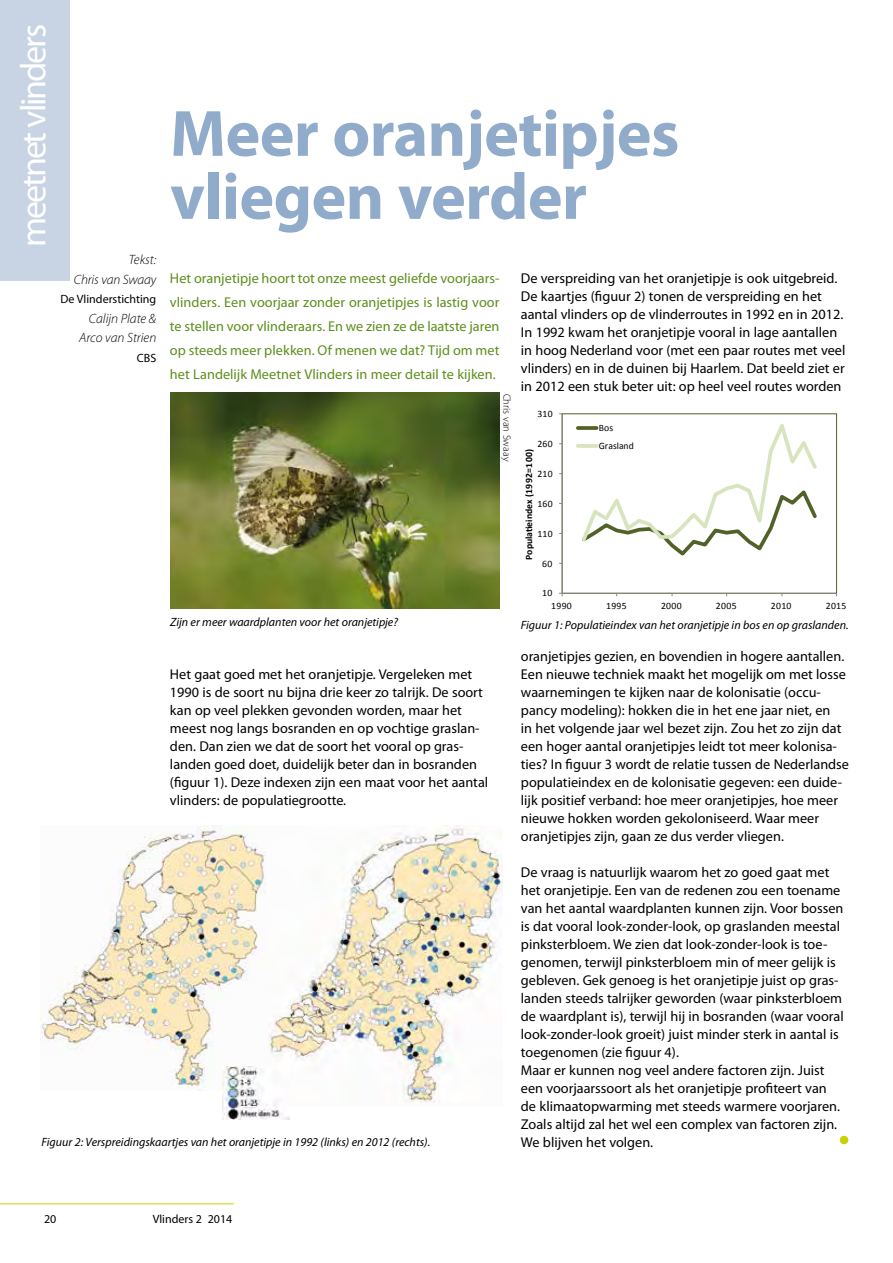
<style>
.page{position:relative;width:893px;height:1263px;background:#fff}
.page>*{position:absolute;margin:0;border:0;box-sizing:border-box;transform-origin:0 0}
.t1{font:700 66px/63px "Myriad Pro";letter-spacing:-.01em;color:#91abca}
.t2{font:36px "Myriad Pro";letter-spacing:-.06em;color:#fff}
.t3{font:14.25px/18px "Myriad Pro";color:#000}
.t4{font:14.25px/24px "Myriad Pro";letter-spacing:.005em;color:#5d8e1c;text-align:justify}
.t5{font:italic 300 13.5px/19.5px "Myriad Pro";color:#000;text-align:right}
.t6{font:italic 12px "Myriad Pro";color:#000}
.t7{font:12px "Myriad Pro";color:#000}
.t8{font:300 10.5px "Myriad Pro";color:#000}
.t9{font:9.75px "Calibri";letter-spacing:.03em;color:#000}
.t10{font:700 9.75px "Calibri";letter-spacing:.005em;color:#000}
.t11{font:9.75px/18px "Calibri";letter-spacing:-.005em;color:#000}
</style>
<div class="page">
<hr style="left:0;top:1203px;width:234px;height:1px;background:#c9d200">
<div style="left:0;top:0;width:69px;height:281px;background:#c8d3e4"></div>
<hr style="left:562px;top:414px;width:1px;height:179px;background:#888787">
<hr style="left:562px;top:593px;width:275px;height:1px;background:#888787">
<svg style="left:582px;top:424px;width:235px;height:132px"></svg>
<svg style="left:578px;top:426px;width:18px;height:4px"></svg>
<hr style="left:578px;top:444px;width:18px;height:4px;background:#d7e4be">
<img style="left:170px;top:392px;width:330px;height:216px">
<div style="left:840px;top:1136px;width:8px;height:8px;background:#c9d200;border-radius:50%"></div>
<img style="left:268px;top:825px;width:235px;height:278px">
<img style="left:41px;top:825px;width:225px;height:262px">
<img style="left:222px;top:1066px;width:67px;height:54px">
<h2 class="t2" style="left:11px;top:247px;width:224px;rotate:-90deg">meetnet vlinders</h2>
<p class="t5" style="left:74px;top:250px;width:84px">Tekst:<br>Chris van Swaay</p>
<p class="t7" style="left:61px;top:292px;width:97px">De Vlinderstichting</p>
<p class="t5" style="left:79px;top:309px;width:79px">Calijn Plate &amp;<br>Arco van Strien</p>
<p class="t7" style="left:137px;top:350px;width:21px">CBS</p>
<h1 class="t1" style="left:170px;top:100px;width:511px">Meer oranjetipjes vliegen verder</h1>
<p class="t4" style="left:170px;top:266px;width:331px">Het oranjetipje hoort tot onze meest geliefde voorjaars&shy;vlinders. Een voorjaar zonder oranjetipjes is lastig voor te stellen voor vlinderaars. En we zien ze de laatste jaren op steeds meer plekken. Of menen we dat? Tijd om met het Landelijk Meetnet Vlinders in meer detail te kijken.</p>
<p class="t6" style="left:170px;top:615px;width:229px">Zijn er meer waardplanten voor het oranjetipje?</p>
<p class="t8" style="left:513px;top:393px;width:69px;rotate:90deg">Chris van Swaay</p>
<p class="t3" style="left:521px;top:269px;width:326px">De verspreiding van het oranjetipje is ook uitgebreid.<br>De kaartjes (figuur 2) tonen de verspreiding en het aantal vlinders op de vlinderroutes in 1992 en in 2012.<br>In 1992 kwam het oranjetipje vooral in lage aantallen in hoog Nederland voor (met een paar routes met veel vlinders) en in de duinen bij Haarlem. Dat beeld ziet er in 2012 een stuk beter uit: op heel veel routes worden</p>
<p class="t9" style="left:537px;top:408px;width:17px">310</p>
<p class="t9" style="left:537px;top:438px;width:17px">260</p>
<p class="t10" style="left:523px;top:560px;width:112px;rotate:-90deg">Populatieindex (1992=100)</p>
<p class="t9" style="left:537px;top:467px;width:17px">210</p>
<p class="t9" style="left:537px;top:497px;width:17px">160</p>
<p class="t9" style="left:537px;top:527px;width:17px">110</p>
<p class="t9" style="left:542px;top:557px;width:12px">60</p>
<p class="t9" style="left:542px;top:587px;width:12px">10</p>
<p class="t11" style="left:599px;top:419px;width:37px">Bos<br>Grasland</p>
<p class="t9" style="left:551px;top:600px;width:22px">1990</p>
<p class="t9" style="left:606px;top:600px;width:22px">1995</p>
<p class="t9" style="left:661px;top:600px;width:22px">2000</p>
<p class="t9" style="left:716px;top:600px;width:22px">2005</p>
<p class="t9" style="left:771px;top:600px;width:22px">2010</p>
<p class="t9" style="left:826px;top:600px;width:22px">2015</p>
<p class="t6" style="left:521px;top:617px;width:329px">Figuur 1: Populatieindex van het oranjetipje in bos en op graslanden.</p>
<p class="t3" style="left:170px;top:665px;width:320px">Het gaat goed met het oranjetipje. Vergeleken met 1990 is de soort nu bijna drie keer zo talrijk. De soort kan op veel plekken gevonden worden, maar het meest nog langs bosranden en op vochtige graslan&shy;den. Dan zien we dat de soort het vooral op gras&shy;landen goed doet, duidelijk beter dan in bosranden (figuur 1). Deze indexen zijn een maat voor het aantal vlinders: de populatiegrootte.</p>
<p class="t6" style="left:42px;top:1135px;width:390px">Figuur 2: Verspreidingskaartjes van het oranjetipje in 1992 (links) en 2012 (rechts).</p>
<p class="t7" style="left:44px;top:1211px;width:14px">20</p>
<p class="t7" style="left:153px;top:1211px;width:81px">Vlinders 2 2014</p>
<p class="t3" style="left:521px;top:647px;width:330px">oranjetipjes gezien, en bovendien in hogere aantallen.<br>Een nieuwe techniek maakt het mogelijk om met losse waarnemingen te kijken naar de kolonisatie (occu&shy;pancy modeling): hokken die in het ene jaar niet, en<br>in het volgende jaar wel bezet zijn. Zou het zo zijn dat een hoger aantal oranjetipjes leidt tot meer kolonisa&shy;ties? In figuur 3 wordt de relatie tussen de Nederlandse populatieindex en de kolonisatie gegeven: een duide&shy;lijk positief verband: hoe meer oranjetipjes, hoe meer nieuwe hokken worden gekoloniseerd. Waar meer oranjetipjes zijn, gaan ze dus verder vliegen.</p>
<p class="t3" style="left:521px;top:863px;width:324px">De vraag is natuurlijk waarom het zo goed gaat met het oranjetipje. Een van de redenen zou een toename van het aantal waardplanten kunnen zijn. Voor bossen is dat vooral look-zonder-look, op graslanden meestal pinksterbloem. We zien dat look-zonder-look is toe&shy;genomen, terwijl pinksterbloem min of meer gelijk is gebleven. Gek genoeg is het oranjetipje juist op gras&shy;landen steeds talrijker geworden (waar pinksterbloem de waardplant is), terwijl hij in bosranden (waar vooral look-zonder-look groeit) juist minder sterk in aantal is toegenomen (zie figuur 4).<br>Maar er kunnen nog veel andere factoren zijn. Juist een voorjaarssoort als het oranjetipje profiteert van de klimaatopwarming met steeds warmere voorjaren.<br>Zoals altijd zal het wel een complex van factoren zijn.<br>We blijven het volgen.</p>
</div>
